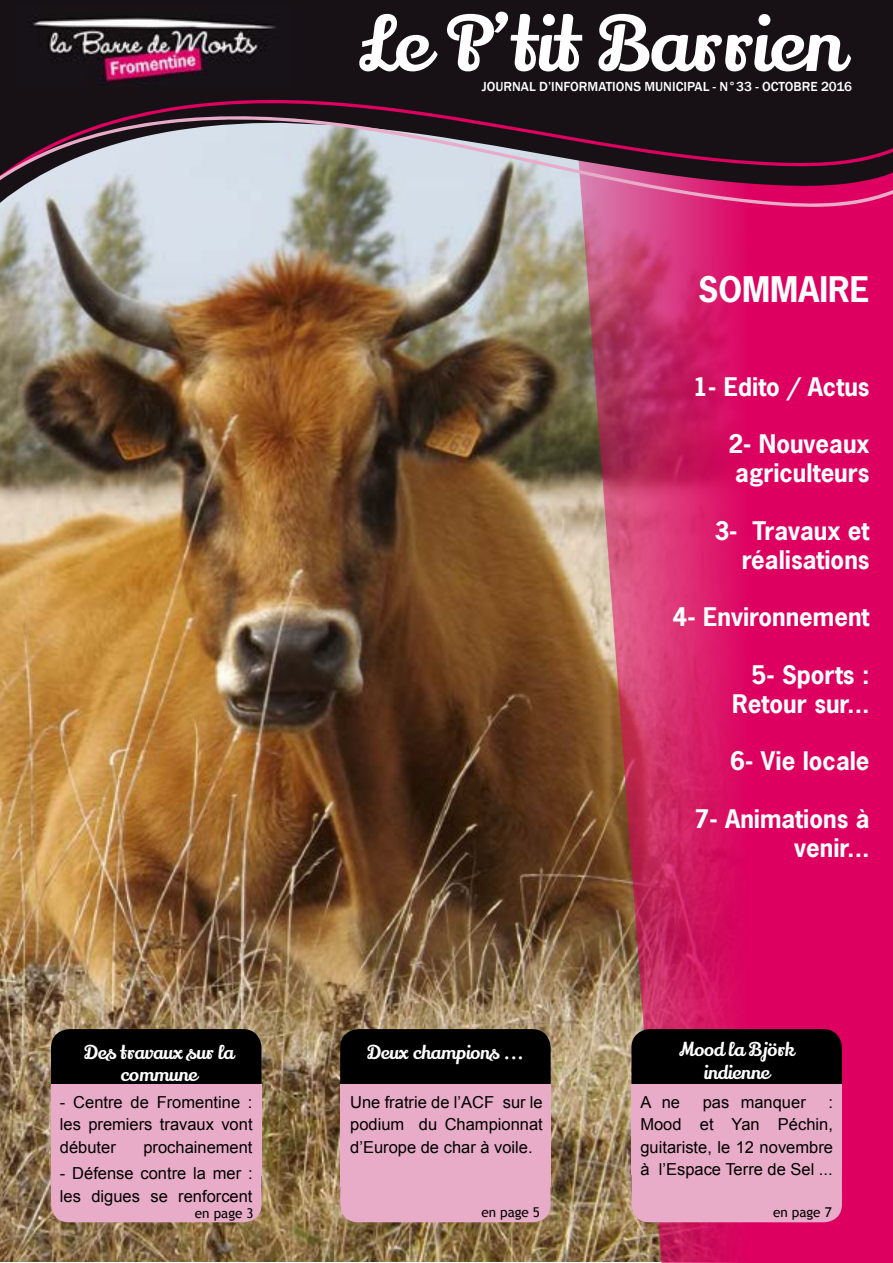
<style>
.page{position:relative;width:893px;height:1263px;background:#fff}
.page>*{position:absolute;margin:0;border:0;box-sizing:border-box;transform-origin:0 0}
.t1{font:75px "Lily Script One";color:#fff}
.t2{font:700 33px "News Gothic Std";color:#fff}
.t3{font:700 24px/28.8px "News Gothic Std";color:#fff;text-align:right}
.t4{font:18.75px/22.5px "Lily Script One";color:#fff;text-align:center}
.t5{font:16.5px/22.5px "Arial";color:#000;text-align:justify}
.t6{font:500 13.5px "Franklin Gothic";color:#fff}
.t7{font:13.5px "Trebuchet MS";color:#000}
</style>
<div class="page">
<img style="left:0;top:211px;width:576px;height:1051px">
<img style="left:576px;top:211px;width:317px;height:1052px">
<div style="left:0;top:0;width:893px;height:96px;background:#171115"></div>
<svg style="left:0;top:96px;width:893px;height:17px;background:#220f19"></svg>
<svg style="left:0;top:113px;width:893px;height:98px;background:#866d7c"></svg>
<img style="left:17px;top:3px;width:272px;height:83px">
<div style="left:52px;top:1030px;width:209px;height:178px;background:#000;border-radius:18px"></div>
<div style="left:51px;top:1029px;width:210px;height:180px;border:2px solid #000;border-radius:18px"></div>
<div style="left:51px;top:1084px;width:210px;height:91px;background:#e8acc8"></div>
<div style="left:51px;top:1145px;width:210px;height:77px;background:#e8acc8;border-radius:18px"></div>
<div style="left:341px;top:1030px;width:209px;height:178px;background:#000;border-radius:18px"></div>
<div style="left:340px;top:1029px;width:211px;height:180px;border:2px solid #000;border-radius:18px"></div>
<div style="left:340px;top:1084px;width:211px;height:103px;background:#e8acc8"></div>
<div style="left:340px;top:1145px;width:211px;height:77px;background:#e8acc8;border-radius:18px"></div>
<div style="left:632px;top:1030px;width:209px;height:178px;background:#000;border-radius:18px"></div>
<div style="left:631px;top:1029px;width:211px;height:180px;border:2px solid #000;border-radius:18px"></div>
<div style="left:631px;top:1084px;width:211px;height:91px;background:#e8acc8"></div>
<div style="left:631px;top:1145px;width:211px;height:77px;background:#e8acc8;border-radius:18px"></div>
<h1 class="t1" style="left:359px;top:-5px;width:485px">Le P’tit Barrien</h1>
<p class="t6" style="left:482px;top:78px;width:372px">JOURNAL D’INFORMATIONS MUNICIPAL - N°33 - OCTOBRE 2016</p>
<h2 class="t2" style="left:698px;top:268px;width:173px">SOMMAIRE</h2>
<h3 class="t3" style="left:693px;top:372px;width:178px">1- Edito / Actus</h3>
<h3 class="t3" style="left:728px;top:429px;width:143px;text-align:left">2- Nouveaux agriculteurs</h3>
<h3 class="t3" style="left:714px;top:516px;width:157px">3- Travaux et réalisations</h3>
<h3 class="t3" style="left:672px;top:602px;width:199px">4- Environnement</h3>
<h3 class="t3" style="left:732px;top:660px;width:139px">5- Sports :<br>Retour sur...</h3>
<h3 class="t3" style="left:730px;top:746px;width:141px">6- Vie locale</h3>
<h3 class="t3" style="left:694px;top:804px;width:177px">7- Animations à venir...</h3>
<p class="t4" style="left:84px;top:1041px;width:151px">Des travaux sur la commune</p>
<p class="t4" style="left:679px;top:1039px;width:116px">Mood la Björk indienne</p>
<p class="t5" style="left:640px;top:1091px;width:41px">A ne</p>
<p class="t5" style="left:703px;top:1091px;width:105px">pas manquer</p>
<p class="t4" style="left:367px;top:1041px;width:159px">Deux champions ...</p>
<p class="t5" style="left:60px;top:1091px;width:194px">- Centre de Fromentine : les premiers travaux vont débuter</p>
<p class="t5" style="left:350px;top:1091px;width:194px">Une fratrie de l’ACF sur le podium du Championnat d’Europe de char à voile.</p>
<p class="t5" style="left:640px;top:1091px;width:194px;text-indent:188px">:<br>Mood et Yan Péchin, guitariste, le 12 novembre à l’Espace Terre de Sel ...</p>
<p class="t7" style="left:773px;top:1204px;width:60px">en page 7</p>
<p class="t5" style="left:143px;top:1136px;width:111px">prochainement</p>
<p class="t5" style="left:60px;top:1162px;width:194px">- Défense contre la mer : les digues se renforcent</p>
<p class="t7" style="left:195px;top:1205px;width:60px">en page 3</p>
<p class="t7" style="left:481px;top:1204px;width:60px">en page 5</p>
</div>
